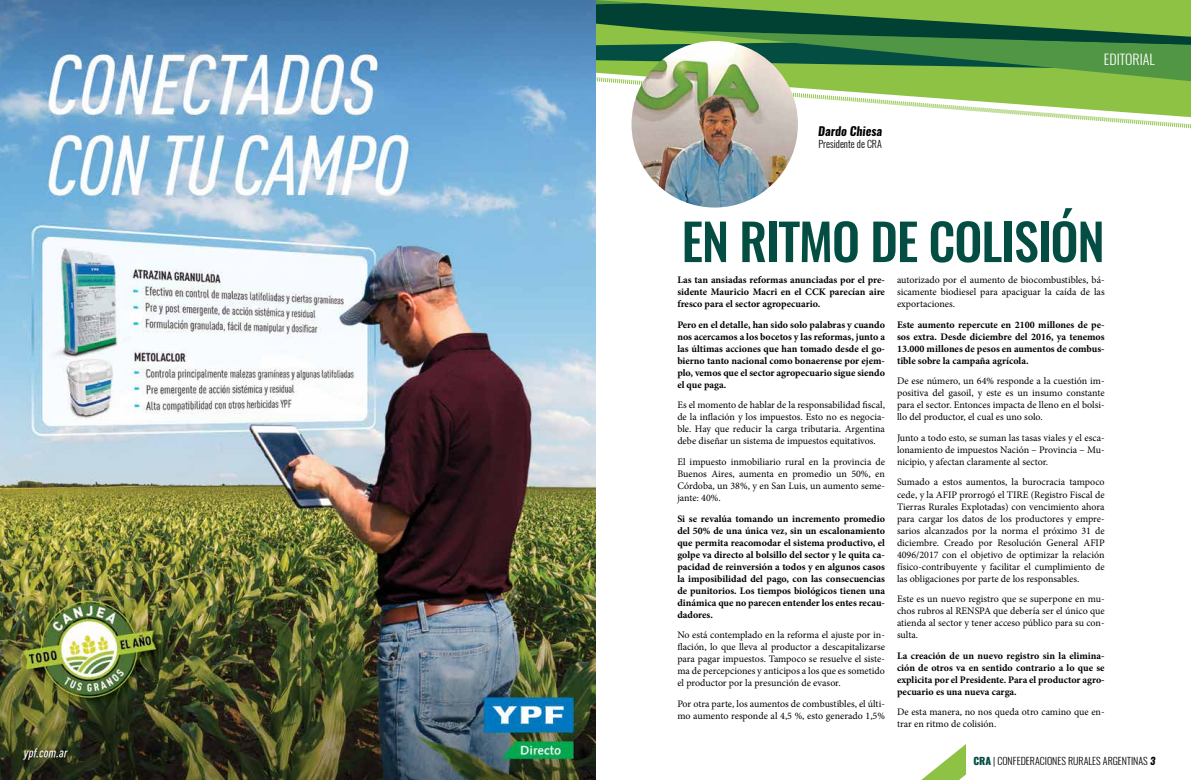
<style>
.page{position:relative;width:1191px;height:780px;background:#fff}
.page>*{position:absolute;margin:0;border:0;box-sizing:border-box;transform-origin:0 0}
.t1{font:500 50px "Oswald";letter-spacing:-.02em;color:#034d42}
.t2{font:300 14px "Oswald";color:#fff}
.t3{font:italic 700 12px "Oswald";color:#000}
.t4{font:10px/12px "Minion Pro";color:#000;text-align:justify}
.t5{font:700 10px/12px "Minion Pro";color:#000;text-align:justify}
.t6{font:300 10px "Oswald";color:#000}
.s1{font-weight:800;color:#034d42}
.s2{font-weight:700;font-style:italic}
</style>
<div class="page">
<svg style="left:595px;top:0;width:596px;height:76px;background:#86bd47"></svg>
<svg style="left:595px;top:3px;width:596px;height:67px;background:#45843f"></svg>
<svg style="left:595px;top:76px;width:596px;height:54px"></svg>
<img style="left:631px;top:41px;width:167px;height:166px;border-radius:83px">
<svg style="left:921px;top:744px;width:45px;height:36px"></svg>
<img style="left:0;top:0;width:595px;height:780px">
<p class="t3" style="left:818px;top:122px;width:65px">Dardo Chiesa</p>
<p class="t6" style="left:818px;top:137px;width:65px">Presidente de CRA</p>
<h2 class="t2" style="left:1103px;top:50px;width:53px">EDITORIAL</h2>
<h1 class="t1" style="left:681px;top:207px;width:424px">EN RITMO DE COLISIÓN</h1>
<p class="t5" style="left:677px;top:274px;width:209px">Las tan ansiadas reformas anunciadas por el pre&shy;sidente Mauricio Macri en el CCK parecían aire fresco para el sector agropecuario.</p>
<p class="t5" style="left:677px;top:318px;width:209px">Pero en el detalle, han sido solo palabras y cuando nos acercamos a los bocetos y las reformas, junto a las últimas acciones que han tomado desde el go&shy;bierno tanto nacional como bonaerense por ejem&shy;plo, vemos que el sector agropecuario sigue siendo el que paga.</p>
<p class="t4" style="left:677px;top:399px;width:209px">Es el momento de hablar de la responsabilidad fiscal, de la inflación y los impuestos. Esto no es negocia&shy;ble. Hay que reducir la carga tributaria. Argentina debe diseñar un sistema de impuestos equitativos.</p>
<p class="t4" style="left:677px;top:456px;width:209px">El impuesto inmobiliario rural en la provincia de Buenos Aires, aumenta en promedio un 50%, en Córdoba, un 38%, y en San Luis, un aumento seme&shy;jante: 40%.</p>
<p class="t5" style="left:677px;top:512px;width:209px">Si se revalúa tomando un incremento promedio del 50% de una única vez, sin un escalonamiento que permita reacomodar el sistema productivo, el golpe va directo al bolsillo del sector y le quita ca&shy;pacidad de reinversión a todos y en algunos casos la imposibilidad del pago, con las consecuencias de punitorios. Los tiempos biológicos tienen una dinámica que no parecen entender los entes recau&shy;dadores.</p>
<p class="t4" style="left:677px;top:629px;width:209px">No está contemplado en la reforma el ajuste por in&shy;flación, lo que lleva al productor a descapitalizarse para pagar impuestos. Tampoco se resuelve el siste&shy;ma de percepciones y anticipos a los que es sometido el productor por la presunción de evasor.</p>
<p class="t4" style="left:677px;top:697px;width:209px">Por otra parte, los aumentos de combustibles, el últi&shy;mo aumento responde al 4,5 %, esto generado 1,5%</p>
<p class="t4" style="left:897px;top:274px;width:209px">autorizado por el aumento de biocombustibles, bá&shy;sicamente biodiesel para apaciguar la caída de las exportaciones.</p>
<p class="t5" style="left:897px;top:318px;width:209px">Este aumento repercute en 2100 millones de pe&shy;sos extra. Desde diciembre del 2016, ya tenemos 13.000 millones de pesos en aumentos de combus&shy;tible sobre la campaña agrícola.</p>
<p class="t4" style="left:897px;top:375px;width:209px">De ese número, un 64% responde a la cuestión im&shy;positiva del gasoil, y este es un insumo constante para el sector. Entonces impacta de lleno en el bolsi&shy;llo del productor, el cual es uno solo.</p>
<p class="t4" style="left:897px;top:432px;width:209px">Junto a todo esto, se suman las tasas viales y el esca&shy;lonamiento de impuestos Nación – Provincia – Mu&shy;nicipio, y afectan claramente al sector.</p>
<p class="t4" style="left:897px;top:476px;width:209px">Sumado a estos aumentos, la burocracia tampoco cede, y la AFIP prorrogó el TIRE (Registro Fiscal de Tierras Rurales Explotadas) con vencimiento ahora para cargar los datos de los productores y empre&shy;sarios alcanzados por la norma el próximo 31 de diciembre. Creado por Resolución General AFIP 4096/2017 con el objetivo de optimizar la relación físico-contribuyente y facilitar el cumplimiento de las obligaciones por parte de los responsables.</p>
<p class="t4" style="left:897px;top:593px;width:209px">Este es un nuevo registro que se superpone en mu&shy;chos rubros al RENSPA que debería ser el único que atienda al sector y tener acceso público para su con&shy;sulta.</p>
<p class="t5" style="left:897px;top:649px;width:209px">La creación de un nuevo registro sin la elimina&shy;ción de otros va en sentido contrario a lo que se explicita por el Presidente. Para el productor agro&shy;pecuario es una nueva carga.</p>
<p class="t4" style="left:897px;top:706px;width:209px">De esta manera, no nos queda otro camino que en&shy;trar en ritmo de colisión.</p>
<p class="t6" style="left:973px;top:754px;width:184px"><span class="s1">CRA</span> | CONFEDERACIONES RURALES ARGENTINAS <span class="s2">3</span></p>
</div>
